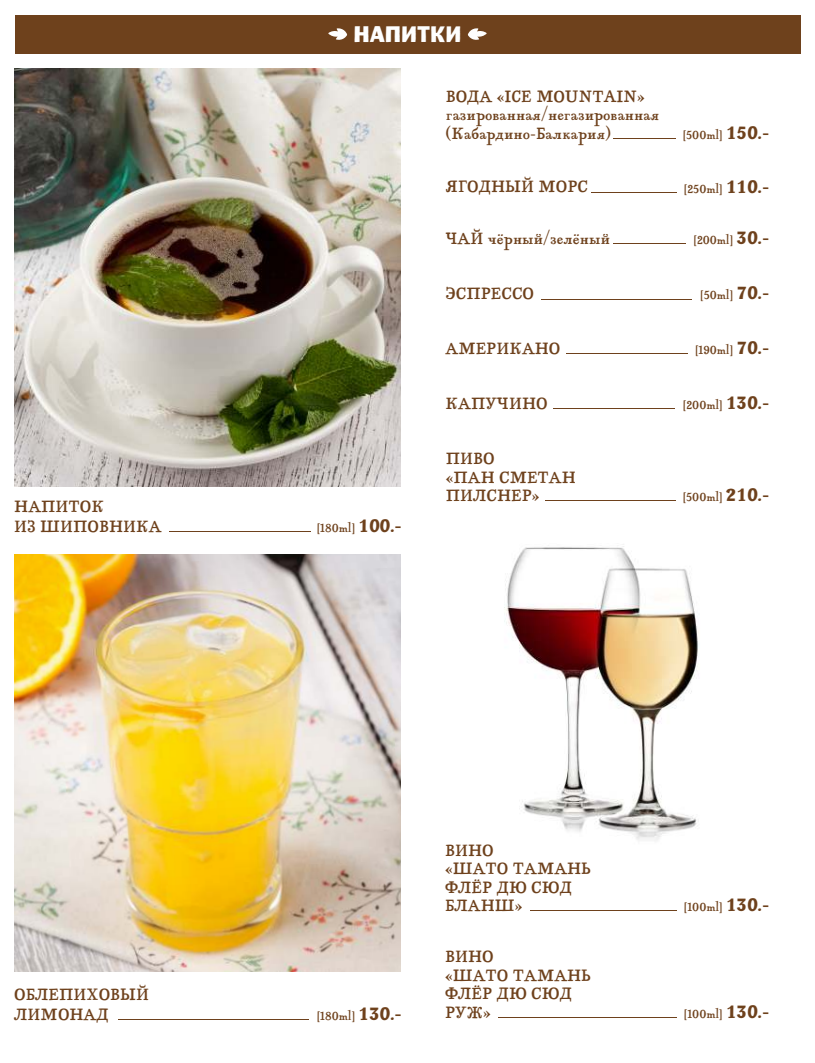
<style>
.page{position:relative;width:815px;height:1063px;background:#fff}
.page>*{position:absolute;margin:0;border:0;box-sizing:border-box;transform-origin:0 0}
.t1{font:22.5px "Kostro Grotesque";color:#fefefe}
.t2{font:17.5px/18.5px "Kostro";color:#6e411c}
.t3{font:12.5px "Kostro";color:#6e411c}
.s1{font-family:"Kostro Grotesque";font-size:17.5px}
</style>
<div class="page">
<div style="left:15px;top:15px;width:785px;height:38px;background:#6e411c"></div>
<svg style="left:468px;top:28px;width:19px;height:12px"></svg>
<svg style="left:328px;top:28px;width:19px;height:12px"></svg>
<img style="left:504px;top:546px;width:195px;height:295px">
<hr style="left:613px;top:138px;width:63px;height:1px;background:#6e411c">
<hr style="left:591px;top:192px;width:86px;height:1px;background:#6e411c">
<hr style="left:541px;top:299px;width:150px;height:1px;background:#6e411c">
<hr style="left:566px;top:353px;width:122px;height:1px;background:#6e411c">
<hr style="left:553px;top:408px;width:121px;height:1px;background:#6e411c">
<hr style="left:545px;top:500px;width:130px;height:1px;background:#6e411c">
<hr style="left:530px;top:910px;width:147px;height:1px;background:#6e411c">
<hr style="left:498px;top:1017px;width:179px;height:1px;background:#6e411c">
<hr style="left:613px;top:243px;width:73px;height:1px;background:#6e411c">
<img style="left:15px;top:555px;width:386px;height:416px">
<hr style="left:118px;top:1019px;width:191px;height:1px;background:#6e411c">
<img style="left:15px;top:68px;width:386px;height:419px">
<hr style="left:169px;top:531px;width:141px;height:1px;background:#6e411c">
<p class="t2" style="left:14px;top:498px;width:149px;line-height:19.6px">НАПИТОК<br>ИЗ ШИПОВНИКА</p>
<p class="t2" style="left:14px;top:986px;width:136px;line-height:19.6px">ОБЛЕПИХОВЫЙ<br>ЛИМОНАД</p>
<p class="t1" style="left:353px;top:23px;width:110px">НАПИТКИ</p>
<p class="t2" style="left:446px;top:88px;width:215px">ВОДА «ICE MOUNTAIN» газированная/негазированная (Кабардино-Балкария)</p>
<p class="t2" style="left:446px;top:179px;width:144px">ЯГОДНЫЙ МОРС</p>
<p class="t3" style="left:684px;top:182px;width:87px">[250ml] <span class="s1">110.-</span></p>
<p class="t3" style="left:683px;top:129px;width:88px">[500ml] <span class="s1">150.-</span></p>
<p class="t2" style="left:446px;top:230px;width:166px">ЧАЙ чёрный/зелёный</p>
<p class="t3" style="left:694px;top:233px;width:77px">[200ml] <span class="s1">30.-</span></p>
<p class="t2" style="left:446px;top:286px;width:90px">ЭСПРЕССО</p>
<p class="t3" style="left:701px;top:289px;width:70px">[50ml] <span class="s1">70.-</span></p>
<p class="t2" style="left:446px;top:340px;width:116px">АМЕРИКАНО</p>
<p class="t3" style="left:695px;top:344px;width:76px">[190ml] <span class="s1">70.-</span></p>
<p class="t2" style="left:446px;top:396px;width:103px">КАПУЧИНО</p>
<p class="t3" style="left:683px;top:399px;width:88px">[200ml] <span class="s1">130.-</span></p>
<p class="t3" style="left:317px;top:521px;width:86px">[180ml] <span class="s1">100.-</span></p>
<p class="t2" style="left:446px;top:451px;width:132px">ПИВО<br>«ПАН СМЕТАН<br>ПИЛСНЕР»</p>
<p class="t3" style="left:683px;top:491px;width:88px">[500ml] <span class="s1">210.-</span></p>
<p class="t3" style="left:317px;top:1010px;width:86px">[180ml] <span class="s1">130.-</span></p>
<p class="t2" style="left:445px;top:842px;width:147px">ВИНО<br>«ШАТО ТАМАНЬ<br>ФЛЁР ДЮ СЮД<br>БЛАНШ»</p>
<p class="t2" style="left:445px;top:949px;width:147px">ВИНО<br>«ШАТО ТАМАНЬ<br>ФЛЁР ДЮ СЮД<br>РУЖ»</p>
<p class="t3" style="left:684px;top:900px;width:87px">[100ml] <span class="s1">130.-</span></p>
<p class="t3" style="left:684px;top:1007px;width:87px">[100ml] <span class="s1">130.-</span></p>
</div>
